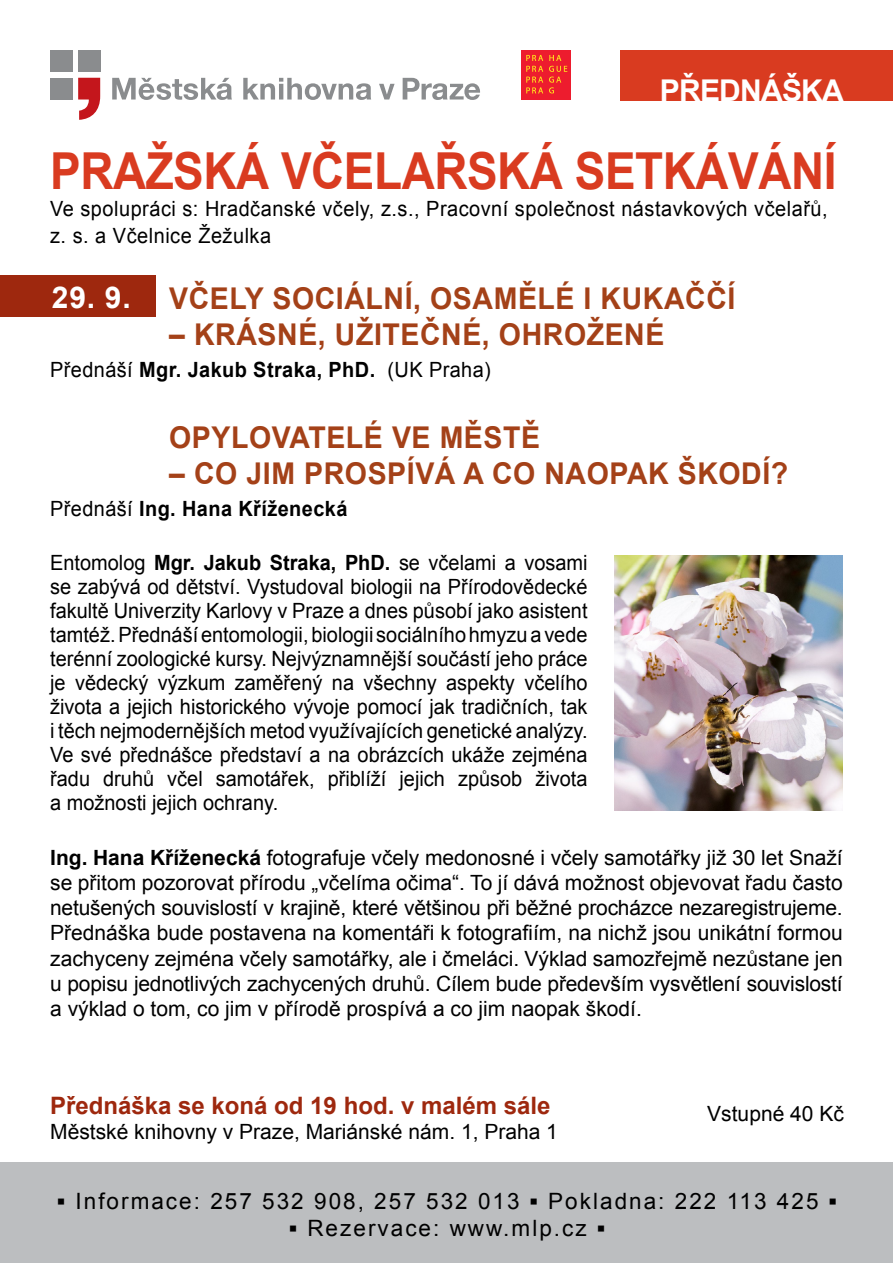
<style>
.page{position:relative;width:893px;height:1263px;background:#fff}
.page>*{position:absolute;margin:0;border:0;box-sizing:border-box;transform-origin:0 0}
.t1{font:700 51px "Arial";letter-spacing:-.01em;color:#d93b20;scale:.9 1}
.t2{font:700 30px "Arial";letter-spacing:.02em;color:#a44118;scale:.95 1}
.t3{font:700 30px "Arial";letter-spacing:-.025em;color:#fff}
.t4{font:700 24px "Arial";color:#9e280e}
.t5{font:22.5px "Arial";letter-spacing:.09em;color:#000}
.t6{font:21px/25.2px "Arial";color:#000;text-align:justify}
.t7{font:21px/24px "Arial";color:#000;text-align:justify;scale:.95 1}
.t8{font:21px/27px "Arial";letter-spacing:.025em;color:#000;scale:.95 1}
.t9{font:700 21px "Arial";letter-spacing:.02em;color:#000;scale:.95 1}
.s1{font-weight:400}
.s2{font-weight:700}
</style>
<div class="page">
<svg style="left:78px;top:78px;width:22px;height:42px"></svg>
<div style="left:78px;top:50px;width:22px;height:22px;background:#8a8c8e"></div>
<div style="left:50px;top:50px;width:22px;height:22px;background:#8a8c8e"></div>
<div style="left:50px;top:78px;width:22px;height:22px;background:#8a8c8e"></div>
<svg style="left:243px;top:78px;width:128px;height:22px"></svg>
<svg style="left:379px;top:84px;width:16px;height:16px"></svg>
<svg style="left:403px;top:78px;width:77px;height:22px"></svg>
<svg style="left:112px;top:78px;width:120px;height:22px"></svg>
<div style="left:521px;top:50px;width:25px;height:49px;background:#ed1c2e"></div>
<div style="left:547px;top:50px;width:24px;height:49px;background:#ed1c2e"></div>
<svg style="left:526px;top:55px;width:17px;height:38px"></svg>
<svg style="left:549px;top:55px;width:18px;height:38px"></svg>
<div style="left:620px;top:50px;width:273px;height:50px;background:#d93b20"></div>
<div style="left:0;top:1162px;width:893px;height:101px;background:#bcbec0"></div>
<div style="left:0;top:275px;width:156px;height:42px;background:#9e280e"></div>
<img style="left:615px;top:555px;width:228px;height:255px">
<h2 class="t3" style="left:660px;top:70px;width:185px">PŘEDNÁŠKA</h2>
<h1 class="t1" style="left:50px;top:137px;width:875px">PRAŽSKÁ VČELAŘSKÁ SETKÁVÁNÍ</h1>
<p class="t8" style="left:50px;top:196px;width:820px">Ve spolupráci s: Hradčanské včely, z.s., Pracovní společnost nástavkových včelařů, z. s. a Včelnice Žežulka</p>
<h2 class="t2" style="left:169px;top:278px;width:204px">VČELY SOCIÁLNÍ</h2>
<h2 class="t2" style="left:413px;top:278px;width:262px">, OSAMĚLÉ I KUKAČČÍ</h2>
<h2 class="t2" style="left:169px;top:314px;width:49px">– KRÁSN</h2>
<h2 class="t2" style="left:298px;top:314px;width:110px">É, UŽITEČN</h2>
<h2 class="t2" style="left:462px;top:314px;width:152px">É, OHROŽEN</h2>
<h2 class="t2" style="left:645px;top:314px;width:22px">É</h2>
<p class="t9" style="left:50px;top:356px;width:465px"><span class="s1">Přednáší</span> MGR. JAKUB STRAKA, PHD. <span class="s1">(UK Praha)</span></p>
<h2 class="t3" style="left:52px;top:277px;width:80px">29. 9.</h2>
<h2 class="t2" style="left:169px;top:417px;width:129px">OPYLOVATEL</h2>
<h2 class="t2" style="left:364px;top:417px;width:187px">É VE MĚSTĚ</h2>
<h2 class="t2" style="left:169px;top:453px;width:229px">– CO JIM PROSPÍVÁ</h2>
<h2 class="t2" style="left:463px;top:453px;width:175px">A CO NAOPAK</h2>
<h2 class="t2" style="left:678px;top:453px;width:118px">ŠKODÍ?</h2>
<p class="t9" style="left:50px;top:495px;width:314px"><span class="s1">Přednáší</span> ING. HANA KŘÍŽENECKÁ</p>
<p class="t7" style="left:50px;top:551px;width:567px">Entomolog <span class="s2">MGR. JAKUB STRAKA, PHD.</span> se včelami a vosami se zabývá od dětství. Vystudoval biologii na Přírodovědecké fakultě Univerzity Karlovy v Praze a dnes působí jako asistent tamtéž. Přednáší entomologii, biologii sociálního hmyzu a vede terénní zoologické kursy. Nejvýznamnější součástí jeho práce je vědecký výzkum zaměřený na všechny aspekty včelího života a jejich historického vývoje pomocí jak tradičních, tak i těch nejmodernějších metod využívajících genetické analýzy.<br>Ve své přednášce představí a na obrázcích ukáže zejména řadu druhů včel samotářek, přiblíží jejich způsob života a možnosti jejich ochrany.</p>
<p class="t6" style="left:50px;top:845px;width:794px"><span class="s2">ING. HANA KŘÍŽENECKÁ</span> fotografuje včely medonosné i včely samotářky již 30 let Snaží se přitom pozorovat přírodu „včelíma očima“. To jí dává možnost objevovat řadu často netušených souvislostí v krajině, které většinou při běžné procházce nezaregistrujeme.<br>Přednáška bude postavena na komentáři k fotografiím, na nichž jsou unikátní formou zachyceny zejména včely samotářky, ale i čmeláci. Výklad samozřejmě nezůstane jen u popisu jednotlivých zachycených druhů. Cílem bude především vysvětlení souvislostí a výklad o tom, co jim v přírodě prospívá a co jim naopak škodí.</p>
<p class="t4" style="left:50px;top:1089px;width:502px">PŘEDNÁŠKA SE KONÁ OD 19 HOD. V MALÉM SÁLE</p>
<p class="t6" style="left:50px;top:1119px;width:509px">Městské knihovny v Praze, Mariánské nám. 1, Praha 1</p>
<p class="t6" style="left:707px;top:1101px;width:138px">Vstupné 40 Kč</p>
<p class="t5" style="left:57px;top:1186px;width:781px"><span class="s2">▪</span> Informace: 257 532 908, 257 532 013 <span class="s2">▪</span> Pokladna: 222 113 425 <span class="s2">▪</span></p>
<p class="t5" style="left:289px;top:1213px;width:317px"><span class="s2">▪</span> Rezervace: www.mlp.cz <span class="s2">▪</span></p>
</div>
